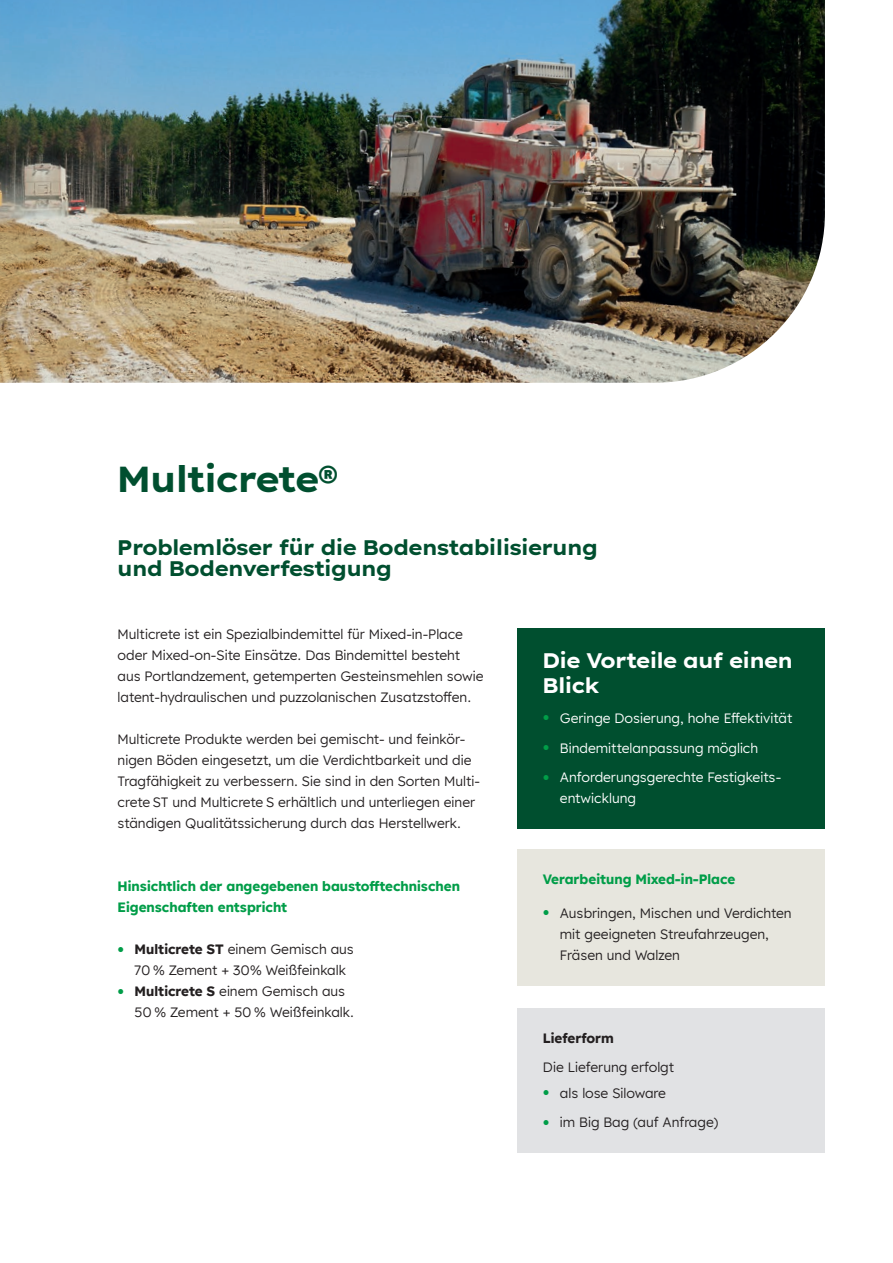
<style>
.page{position:relative;width:893px;height:1263px;background:#fff}
.page>*{position:absolute;margin:0;border:0;box-sizing:border-box;transform-origin:0 0}
.t1{font:700 36px "Lexend Exa HM";color:#004f2f}
.t2{font:700 21px/21px "Lexend Exa HM";color:#004f2f}
.t3{font:700 21px/25.5px "Lexend Exa HM";color:#fff}
.t4{font:13.5px/21px "Lexend HM";color:#231f20}
.t5{font:13.5px/21px "Lexend HM";color:#fff}
.t6{font:700 13.5px/21px "Lexend HM";color:#009d48}
.t7{font:700 13.5px "Lexend HM";color:#231f20}
.s1{font-family:"Lexend Exa HM";font-weight:700;font-size:18px;color:#009d48}
.s2{font-weight:700}
</style>
<div class="page">
<img style="left:0;top:0;width:825px;height:383px">
<div style="left:517px;top:628px;width:308px;height:200px;background:#004f2f"></div>
<div style="left:517px;top:849px;width:308px;height:136px;background:#e7e6de"></div>
<div style="left:517px;top:1008px;width:308px;height:144px;background:#e1e2e4"></div>
<h1 class="t1" style="left:118px;top:451px;width:221px">Multicrete®</h1>
<h2 class="t2" style="left:118px;top:536px;width:482px">Problemlöser für die Bodenstabilisierung und Bodenverfestigung</h2>
<p class="t4" style="left:118px;top:623px;width:367px">Multicrete ist ein Spezialbindemittel für Mixed-in-Place oder Mixed-on-Site Einsätze. Das Bindemittel besteht aus Portlandzement, getemperten Gesteinsmehlen sowie latent-hydraulischen und puzzolanischen Zusatzstoffen.</p>
<p class="t4" style="left:118px;top:728px;width:364px">Multicrete Produkte werden bei gemischt- und feinkör&shy;nigen Böden eingesetzt, um die Verdichtbarkeit und die Tragfähigkeit zu verbessern. Sie sind in den Sorten Multi&shy;crete ST und Multicrete S erhältlich und unterliegen einer ständigen Qualitätssicherung durch das Herstellwerk.</p>
<p class="t6" style="left:118px;top:875px;width:344px">Hinsichtlich der angegebenen baustofftechnischen<br>Eigenschaften entspricht</p>
<p class="t4" style="left:135px;top:938px;width:221px;text-indent:-17px"><span class="s1">•</span> <span class="s2">Multicrete ST</span> einem Gemisch aus<br>70 % Zement + 30% Weißfeinkalk</p>
<p class="t4" style="left:135px;top:980px;width:221px;text-indent:-17px"><span class="s1">•</span> <span class="s2">Multicrete S</span> einem Gemisch aus<br>50 % Zement + 50 % Weißfeinkalk.</p>
<h2 class="t3" style="left:543px;top:646px;width:251px">Die Vorteile auf einen<br>Blick</h2>
<p class="t5" style="left:543px;top:707px;width:251px"><span class="s1">•</span> Geringe Dosierung, hohe Effektivität</p>
<p class="t5" style="left:543px;top:736px;width:217px"><span class="s1">•</span> Bindemittelanpassung möglich</p>
<p class="t5" style="left:560px;top:766px;width:223px;text-indent:-17px"><span class="s1">•</span> Anforderungsgerechte Festigkeits&shy;entwicklung</p>
<p class="t6" style="left:543px;top:868px;width:194px">Verarbeitung Mixed-in-Place</p>
<p class="t4" style="left:560px;top:902px;width:233px;text-indent:-17px"><span class="s1">•</span> Ausbringen, Mischen und Verdichten mit geeigneten Streufahrzeugen,<br>Fräsen und Walzen</p>
<p class="t7" style="left:543px;top:1027px;width:72px">Lieferform</p>
<p class="t4" style="left:543px;top:1056px;width:133px">Die Lieferung erfolgt</p>
<p class="t4" style="left:543px;top:1081px;width:125px"><span class="s1">•</span> als lose Siloware</p>
<p class="t4" style="left:543px;top:1111px;width:177px"><span class="s1">•</span> im Big Bag (auf Anfrage)</p>
</div>
